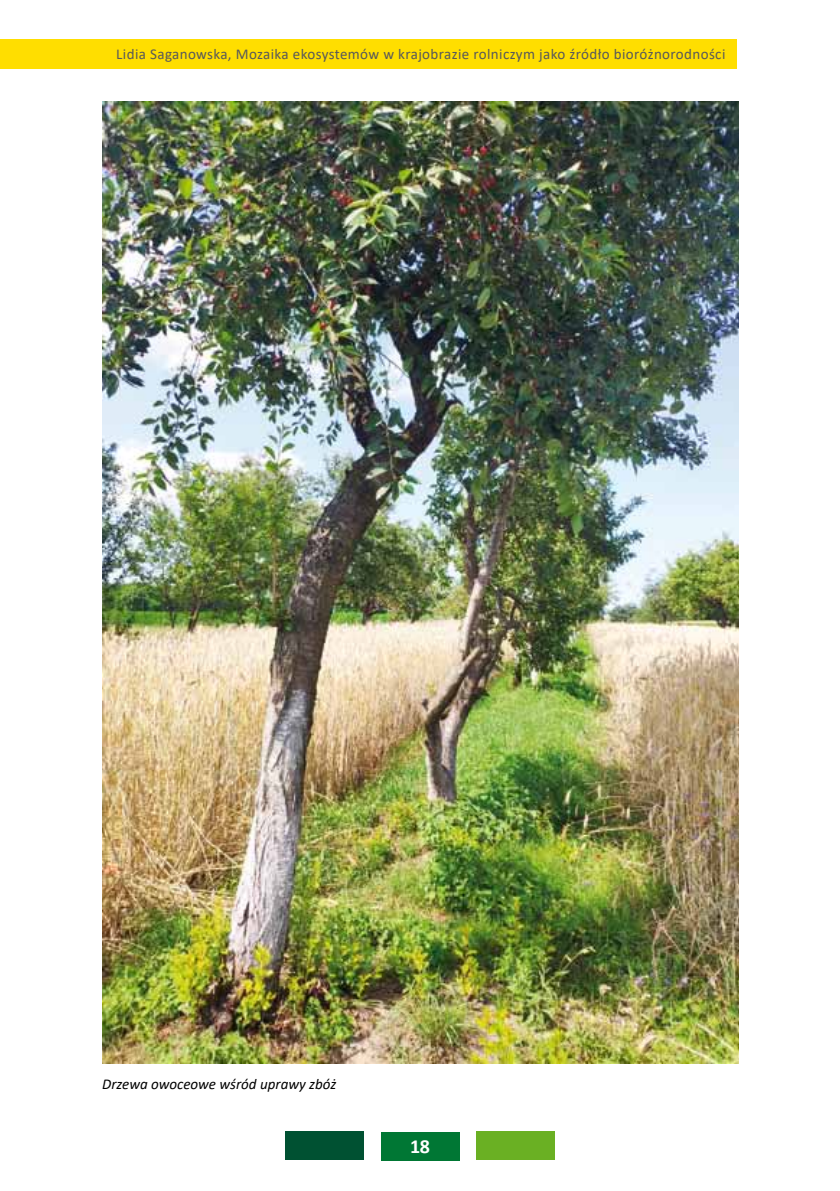
<style>
.page{position:relative;width:840px;height:1191px;background:#fff}
.page>*{position:absolute;margin:0;border:0;box-sizing:border-box;transform-origin:0 0}
.t1{font:700 20px "Calibri";color:#fff}
.t2{font:15px "Calibri";letter-spacing:.025em;color:#58585a}
.t3{font:italic 15px "Calibri";color:#000}
</style>
<div class="page">
<div style="left:0;top:39px;width:736px;height:29px;background:#ffde00"></div>
<div style="left:475px;top:1131px;width:79px;height:28px;background:#6ab023"></div>
<div style="left:380px;top:1132px;width:79px;height:29px;background:#007734"></div>
<div style="left:285px;top:1131px;width:79px;height:29px;background:#005132"></div>
<img style="left:102px;top:102px;width:636px;height:961px">
<p class="t2" style="left:116px;top:43px;width:610px">Lidia Saganowska, Mozaika ekosystemów w krajobrazie rolniczym jako źródło bioróżnorodności</p>
<p class="t3" style="left:102px;top:1073px;width:235px">Drzewa owoceowe wśród uprawy zbóż</p>
<h1 class="t1" style="left:410px;top:1132px;width:21px">18</h1>
</div>
